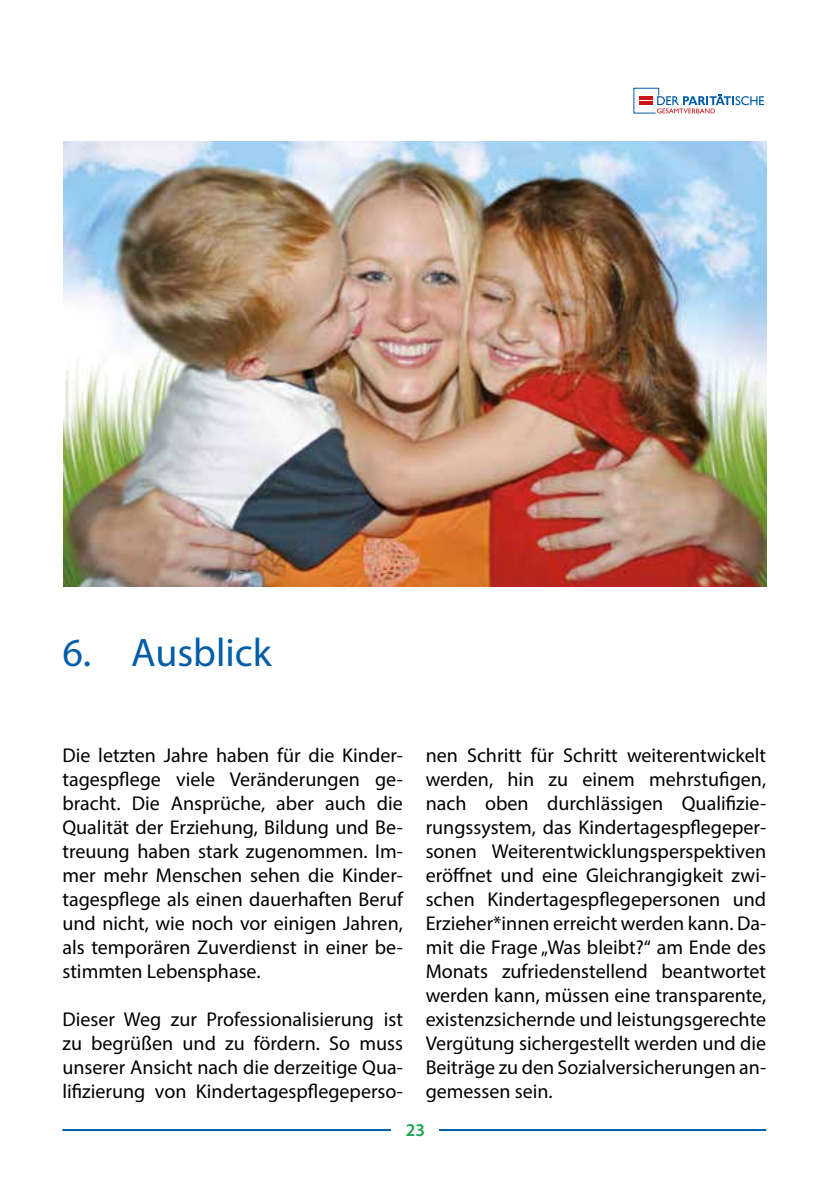
<style>
.page{position:relative;width:840px;height:1191px;background:#fff}
.page>*{position:absolute;margin:0;border:0;box-sizing:border-box;transform-origin:0 0}
.t1{font:40px "Myriad Pro";color:#005da9}
.t2{font:20px/24px "Myriad Pro";color:#000;text-align:justify}
.t3{font:600 18px "Myriad Pro";color:#19a550}
</style>
<div class="page">
<hr style="left:62px;top:1129px;width:703px;height:2px;background:#005da9">
<div style="left:391px;top:1122px;width:48px;height:35px;background:#fff"></div>
<svg style="left:633px;top:88px;width:130px;height:25px"></svg>
<img style="left:64px;top:142px;width:701px;height:445px">
<h1 class="t1" style="left:62px;top:627px;width:210px">6. Ausblick</h1>
<p class="t2" style="left:62px;top:742px;width:342px">Die letzten Jahre haben für die Kinder&shy;tagespflege viele Veränderungen ge&shy;bracht. Die Ansprüche, aber auch die Qualität der Erziehung, Bildung und Be&shy;treuung haben stark zugenommen. Im&shy;mer mehr Menschen sehen die Kinder&shy;tagespflege als einen dauerhaften Beruf und nicht, wie noch vor einigen Jahren, als temporären Zuverdienst in einer be&shy;stimmten Lebensphase.</p>
<p class="t2" style="left:62px;top:1006px;width:342px">Dieser Weg zur Professionalisierung ist zu begrüßen und zu fördern. So muss unserer Ansicht nach die derzeitige Qua&shy;lifizierung von Kindertagespflegeperso-</p>
<p class="t2" style="left:425px;top:742px;width:342px">nen Schritt für Schritt weiterentwickelt werden, hin zu einem mehrstufigen, nach oben durchlässigen Qualifizie&shy;rungssystem, das Kindertagespflegeper&shy;sonen Weiterentwicklungsperspektiven eröffnet und eine Gleichrangigkeit zwi&shy;schen Kindertagespflegepersonen und Erzieher*innen erreicht werden kann. Da&shy;mit die Frage „Was bleibt?“ am Ende des Monats zufriedenstellend beantwortet werden kann, müssen eine transparente, existenzsichernde und leistungsgerechte Vergütung sichergestellt werden und die Beiträge zu den Sozialversicherungen an&shy;gemessen sein.</p>
<p class="t3" style="left:405px;top:1118px;width:21px">23</p>
</div>
